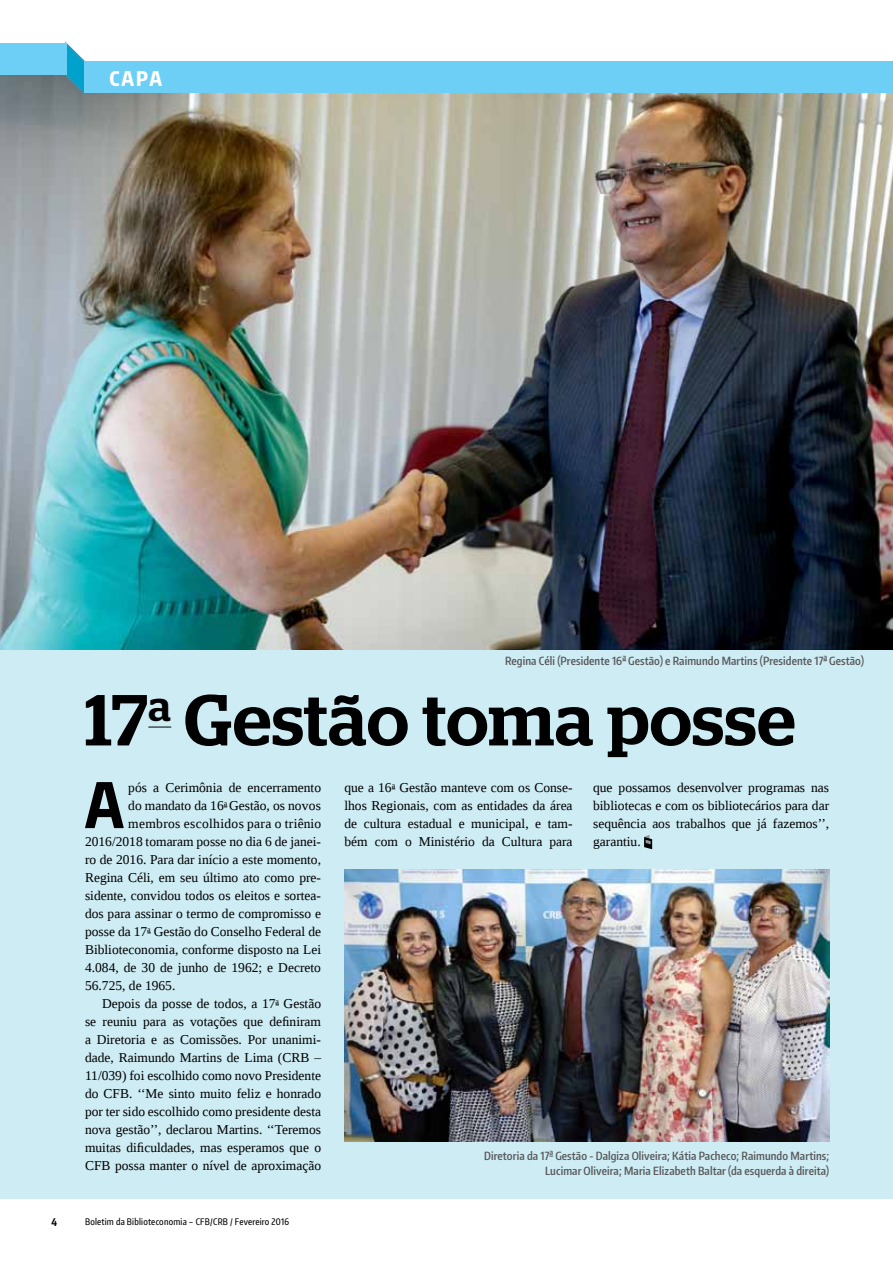
<style>
.page{position:relative;width:893px;height:1263px;background:#fff}
.page>*{position:absolute;margin:0;border:0;box-sizing:border-box;transform-origin:0 0}
.t1{font:500 72px "Stag";letter-spacing:.01em;color:#000}
.t2{font:800 62.1px "Encode Sans Compressed";color:#000}
.t3{font:800 20.25px "Encode Sans Compressed";color:#fff}
.t4{font:13.5px/18px "Liberation Serif";color:#000;text-align:justify}
.t5{font:13.5px "Liberation Serif";letter-spacing:.025em;color:#000}
.t6{font:600 11.25px/15px "Encode Sans Compressed";letter-spacing:.01em;color:#58595b;text-align:right}
.t7{font:700 10.5px "Encode Sans Compressed";color:#000}
.t8{font:500 9px "Encode Sans Compressed";letter-spacing:.025em;color:#000}
</style>
<div class="page">
<div style="left:0;top:72px;width:893px;height:1127px;background:#ceecf4"></div>
<img style="left:0;top:75px;width:893px;height:574px">
<svg style="left:65px;top:41px;width:21px;height:56px"></svg>
<div style="left:84px;top:61px;width:809px;height:32px;background:#6dcff6"></div>
<div style="left:0;top:43px;width:66px;height:32px;background:#6dcff6"></div>
<svg style="left:148px;top:727px;width:23px;height:1px"></svg>
<svg style="left:644px;top:835px;width:8px;height:14px"></svg>
<img style="left:344px;top:870px;width:485px;height:272px">
<h3 class="t3" style="left:109px;top:65px;width:27px">Capa</h3>
<p class="t6" style="left:505px;top:652px;width:360px">Regina Céli (Presidente 16<sup>a</sup> Gestão) e Raimundo Martins (Presidente 17<sup>a</sup> Gestão)</p>
<h1 class="t1" style="left:85px;top:678px;width:712px">17<sup>a</sup> Gestão toma posse</h1>
<h2 class="t2" style="left:85px;top:764px;width:40px">A</h2>
<p class="t4" style="left:128px;top:778px;width:194px">pós a Cerimônia de encerramento</p>
<p class="t4" style="left:593px;top:778px;width:238px">que possamos desenvolver programas nas bibliotecas e com os bibliotecários para dar sequência aos trabalhos que já fazemos’’, garantiu.</p>
<p class="t4" style="left:344px;top:778px;width:230px">que a 16<sup>a</sup> Gestão manteve com os Conse&shy;lhos Regionais, com as entidades da área de cultura estadual e municipal, e tam&shy;bém com o Ministério da Cultura para</p>
<p class="t4" style="left:128px;top:796px;width:194px">do mandato da 16<sup>a</sup> Gestão, os novos</p>
<p class="t5" style="left:128px;top:815px;width:194px">membros escolhidos para o triênio</p>
<p class="t4" style="left:85px;top:832px;width:238px">2016/2018 tomaram posse no dia 6 de janei-</p>
<p class="t4" style="left:85px;top:850px;width:238px">ro de 2016. Para dar início a este momento,</p>
<p class="t4" style="left:85px;top:868px;width:238px">Regina Céli, em seu último ato como pre-</p>
<p class="t4" style="left:85px;top:886px;width:238px">sidente, convidou todos os eleitos e sortea-</p>
<p class="t4" style="left:85px;top:904px;width:238px">dos para assinar o termo de compromisso e</p>
<p class="t4" style="left:85px;top:922px;width:238px">posse da 17<sup>a</sup> Gestão do Conselho Federal de</p>
<p class="t4" style="left:85px;top:940px;width:238px">Biblioteconomia, conforme disposto na Lei</p>
<p class="t4" style="left:85px;top:958px;width:237px">4.084, de 30 de junho de 1962; e Decreto</p>
<p class="t4" style="left:85px;top:976px;width:92px">56.725, de 1965.</p>
<p class="t4" style="left:102px;top:994px;width:221px">Depois da posse de todos, a 17<sup>a</sup> Gestão</p>
<p class="t4" style="left:85px;top:1012px;width:238px">se reuniu para as votações que definiram</p>
<p class="t4" style="left:85px;top:1030px;width:238px">a Diretoria e as Comissões. Por unanimi-</p>
<p class="t4" style="left:85px;top:1048px;width:238px">dade, Raimundo Martins de Lima (CRB –</p>
<p class="t4" style="left:85px;top:1066px;width:238px">11/039) foi escolhido como novo Presidente</p>
<p class="t4" style="left:85px;top:1084px;width:238px">do CFB. ‘‘Me sinto muito feliz e honrado</p>
<p class="t4" style="left:85px;top:1102px;width:238px">por ter sido escolhido como presidente desta</p>
<p class="t4" style="left:85px;top:1120px;width:238px">nova gestão’’, declarou Martins. ‘‘Teremos</p>
<p class="t4" style="left:85px;top:1138px;width:238px">muitas dificuldades, mas esperamos que o</p>
<p class="t4" style="left:85px;top:1156px;width:238px">CFB possa manter o nível de aproximação</p>
<p class="t6" style="left:484px;top:1148px;width:347px">Diretoria da 17<sup>a</sup> Gestão - Dalgiza Oliveira; Kátia Pacheco; Raimundo Martins;<br>Lucimar Oliveira; Maria Elizabeth Baltar (da esquerda à direita)</p>
<p class="t7" style="left:51px;top:1215px;width:7px">4</p>
<p class="t8" style="left:85px;top:1216px;width:206px">Boletim da Biblioteconomia – CFB/CRB / Fevereiro 2016</p>
</div>
